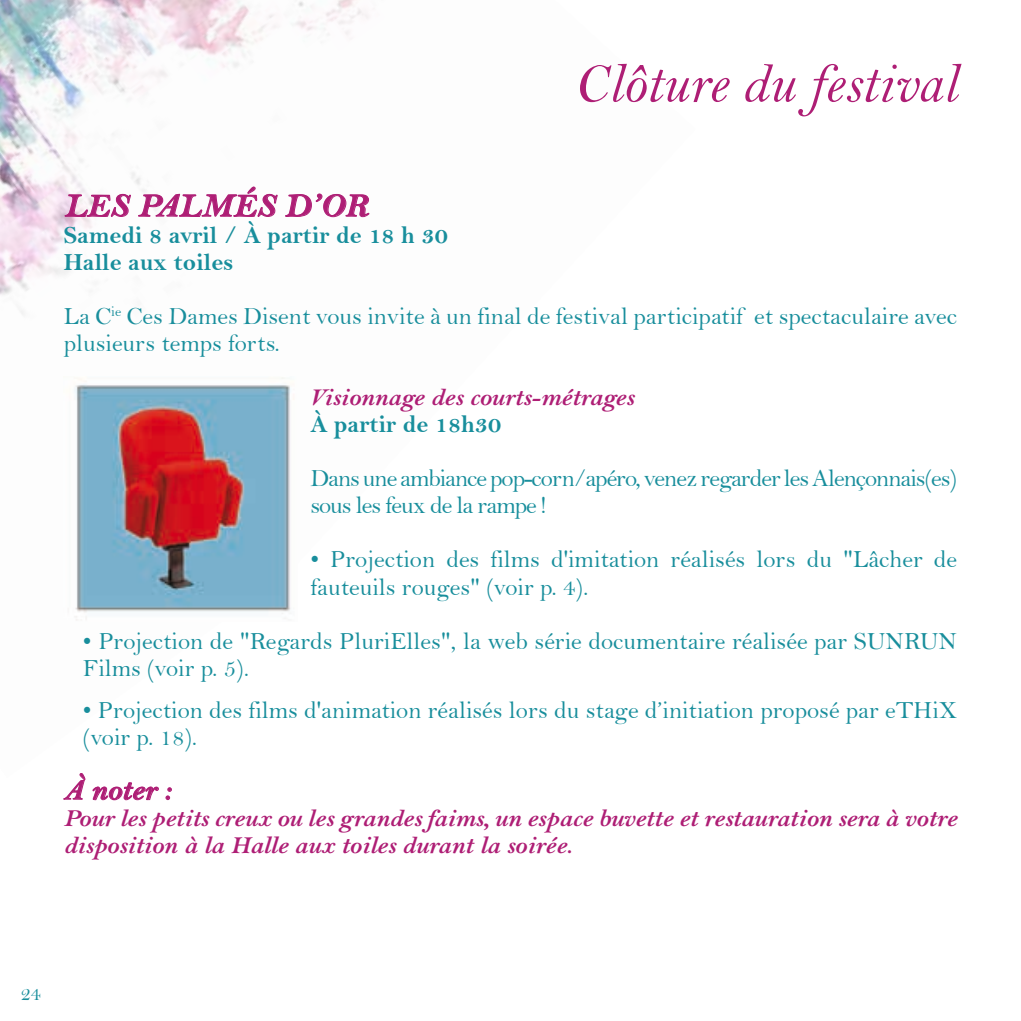
<style>
.page{position:relative;width:1021px;height:1021px;background:#fff}
.page>*{position:absolute;margin:0;border:0;box-sizing:border-box;transform-origin:0 0}
.t1{font:56.25px "Bell MT Italic";color:#ae1e75}
.t2{font:italic 700 33.75px "Bell MT Std";color:#ae1e75}
.t3{font:italic 700 29.25px "Bell MT Std";color:#ae1e75}
.t4{font:24.75px/27px "Bell";color:#188e9c}
.t5{font:italic 700 24.75px/27px "Bell MT Std";color:#ae1e75}
.t6{font:24.75px/27px "Bell";letter-spacing:-.04em;color:#188e9c}
.t7{font:24.75px/27px "Bell MT Bold";color:#188e9c}
.t8{font:20.25px "Bell";color:#188e9c}
</style>
<div class="page">
<img style="left:0;top:0;width:370px;height:315px">
<svg style="left:64px;top:194px;width:67px;height:23px"></svg>
<svg style="left:138px;top:186px;width:140px;height:31px"></svg>
<svg style="left:285px;top:193px;width:84px;height:26px"></svg>
<svg style="left:63px;top:773px;width:23px;height:27px"></svg>
<svg style="left:92px;top:782px;width:67px;height:18px"></svg>
<svg style="left:166px;top:787px;width:6px;height:13px"></svg>
<img style="left:74px;top:377px;width:220px;height:243px">
<h1 class="t1" style="left:574px;top:50px;width:385px">Clôture du festival</h1>
<h2 class="t2" style="left:64px;top:186px;width:306px">LES PALMÉS D’OR</h2>
<p class="t7" style="left:64px;top:222px;width:385px">Samedi 8 avril / À partir de 18 h 30<br>Halle aux toiles</p>
<p class="t4" style="left:64px;top:303px;width:894px">La C<sup>ie</sup> Ces Dames Disent vous invite à un final de festival participatif et spectaculaire avec plusieurs temps forts.</p>
<p class="t5" style="left:310px;top:384px;width:325px">Visionnage des courts-métrages</p>
<p class="t7" style="left:310px;top:411px;width:192px">À partir de 18h30</p>
<p class="t6" style="left:310px;top:465px;width:648px">Dans une ambiance pop-corn/apéro, venez regarder les Alençonnais(es) sous les feux de la rampe !</p>
<p class="t4" style="left:310px;top:546px;width:648px">• Projection des films d'imitation réalisés lors du "Lâcher de fauteuils rouges" (voir p. 4).</p>
<p class="t4" style="left:83px;top:627px;width:875px">• Projection de "Regards PluriElles", la web série documentaire réalisée par SUNRUN<br>Films (voir p. 5).</p>
<p class="t4" style="left:83px;top:696px;width:875px">• Projection des films d'animation réalisés lors du stage d’initiation proposé par eTHiX (voir p. 18).</p>
<p class="t3" style="left:64px;top:773px;width:108px">À noter :</p>
<p class="t5" style="left:64px;top:805px;width:894px">Pour les petits creux ou les grandes faims, un espace buvette et restauration sera à votre disposition à la Halle aux toiles durant la soirée.</p>
<p class="t8" style="left:21px;top:981px;width:22px">24</p>
</div>
